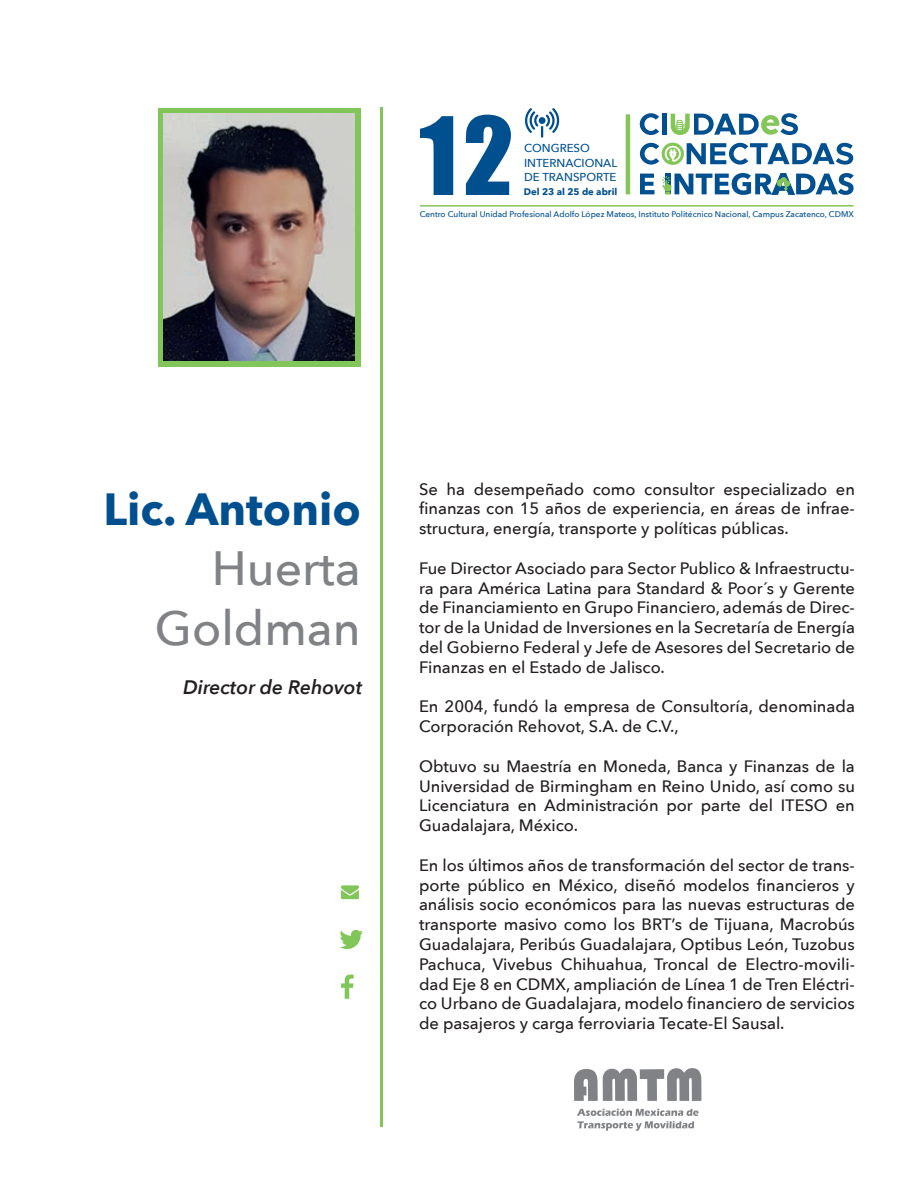
<style>
.page{position:relative;width:918px;height:1188px;background:#fff}
.page>*{position:absolute;margin:0;border:0;box-sizing:border-box;transform-origin:0 0}
.t1{font:500 48px/60px "Avenir Next";color:#808285;text-align:right}
.t2{font:700 45px "Avenir Next";color:#005090}
.t3{font:italic 600 19.5px "Avenir Next";color:#231f20}
.t4{font:500 16.5px/19.8px "Avenir Next";color:#231f20;text-align:justify}
.t5{font:500 11.55px/14.4px "Avenir Next";color:#005090}
.t6{font:700 9.45px "Avenir Next";color:#005090}
.t7{font:500 8.25px "Avenir Next";color:#005090}
</style>
<div class="page">
<div style="left:158px;top:108px;width:202px;height:259px;background:#82c559"></div>
<hr style="left:420px;top:205px;width:434px;height:2px;background:#83c558">
<hr style="left:626px;top:114px;width:4px;height:80px;background:#83c558">
<svg style="left:420px;top:116px;width:33px;height:79px"></svg>
<svg style="left:466px;top:115px;width:45px;height:80px"></svg>
<svg style="left:525px;top:108px;width:35px;height:30px"></svg>
<svg style="left:640px;top:143px;width:213px;height:22px"></svg>
<svg style="left:640px;top:113px;width:19px;height:22px"></svg>
<hr style="left:662px;top:114px;width:4px;height:21px;background:#005090">
<svg style="left:671px;top:113px;width:127px;height:22px"></svg>
<svg style="left:640px;top:174px;width:15px;height:20px"></svg>
<svg style="left:662px;top:173px;width:192px;height:22px"></svg>
<hr style="left:380px;top:107px;width:2px;height:1020px;background:#82c559">
<svg style="left:341px;top:885px;width:18px;height:14px"></svg>
<svg style="left:340px;top:930px;width:23px;height:19px"></svg>
<svg style="left:341px;top:975px;width:13px;height:24px"></svg>
<svg style="left:574px;top:1068px;width:127px;height:33px"></svg>
<svg style="left:577px;top:1109px;width:122px;height:22px"></svg>
<img style="left:163px;top:114px;width:192px;height:247px">
<p class="t5" style="left:524px;top:141px;width:95px">CONGRESO<br>INTERNACIONAL<br>DE TRANSPORTE</p>
<p class="t6" style="left:524px;top:184px;width:95px">Del 23 al 25 de abril</p>
<p class="t7" style="left:420px;top:207px;width:436px">Centro Cultural Unidad Profesional Adolfo López Mateos, Instituto Politécnico Nacional, Campus Zacatenco, CDMX</p>
<h2 class="t2" style="left:104px;top:470px;width:259px">Lic. Antonio</h2>
<h1 class="t1" style="left:155px;top:536px;width:208px">Huerta<br>Goldman</h1>
<p class="t3" style="left:183px;top:671px;width:181px">Director de Rehovot</p>
<p class="t4" style="left:419px;top:478px;width:437px">Se ha desempeñado como consultor especializado en finanzas con 15 años de experiencia, en áreas de infrae&shy;structura, energía, transporte y políticas públicas.</p>
<p class="t4" style="left:419px;top:558px;width:437px">Fue Director Asociado para Sector Publico &amp; Infraestructu&shy;ra para América Latina para Standard &amp; Poor´s y Gerente de Financiamiento en Grupo Financiero, además de Direc&shy;tor de la Unidad de Inversiones en la Secretaría de Energía del Gobierno Federal y Jefe de Asesores del Secretario de Finanzas en el Estado de Jalisco.</p>
<p class="t4" style="left:419px;top:696px;width:437px">En 2004, fundó la empresa de Consultoría, denominada<br>Corporación Rehovot, S.A. de C.V.,</p>
<p class="t4" style="left:419px;top:756px;width:437px">Obtuvo su Maestría en Moneda, Banca y Finanzas de la Universidad de Birmingham en Reino Unido, así como su Licenciatura en Administración por parte del ITESO en Guadalajara, México.</p>
<p class="t4" style="left:419px;top:855px;width:437px">En los últimos años de transformación del sector de trans&shy;porte público en México, diseñó modelos financieros y análisis socio económicos para las nuevas estructuras de transporte masivo como los BRT’s de Tijuana, Macrobús Guadalajara, Peribús Guadalajara, Optibus León, Tuzobus Pachuca, Vivebus Chihuahua, Troncal de Electro-movili&shy;dad Eje 8 en CDMX, ampliación de Línea 1 de Tren Eléctri&shy;co Urbano de Guadalajara, modelo financiero de servicios de pasajeros y carga ferroviaria Tecate-El Sausal.</p>
</div>
